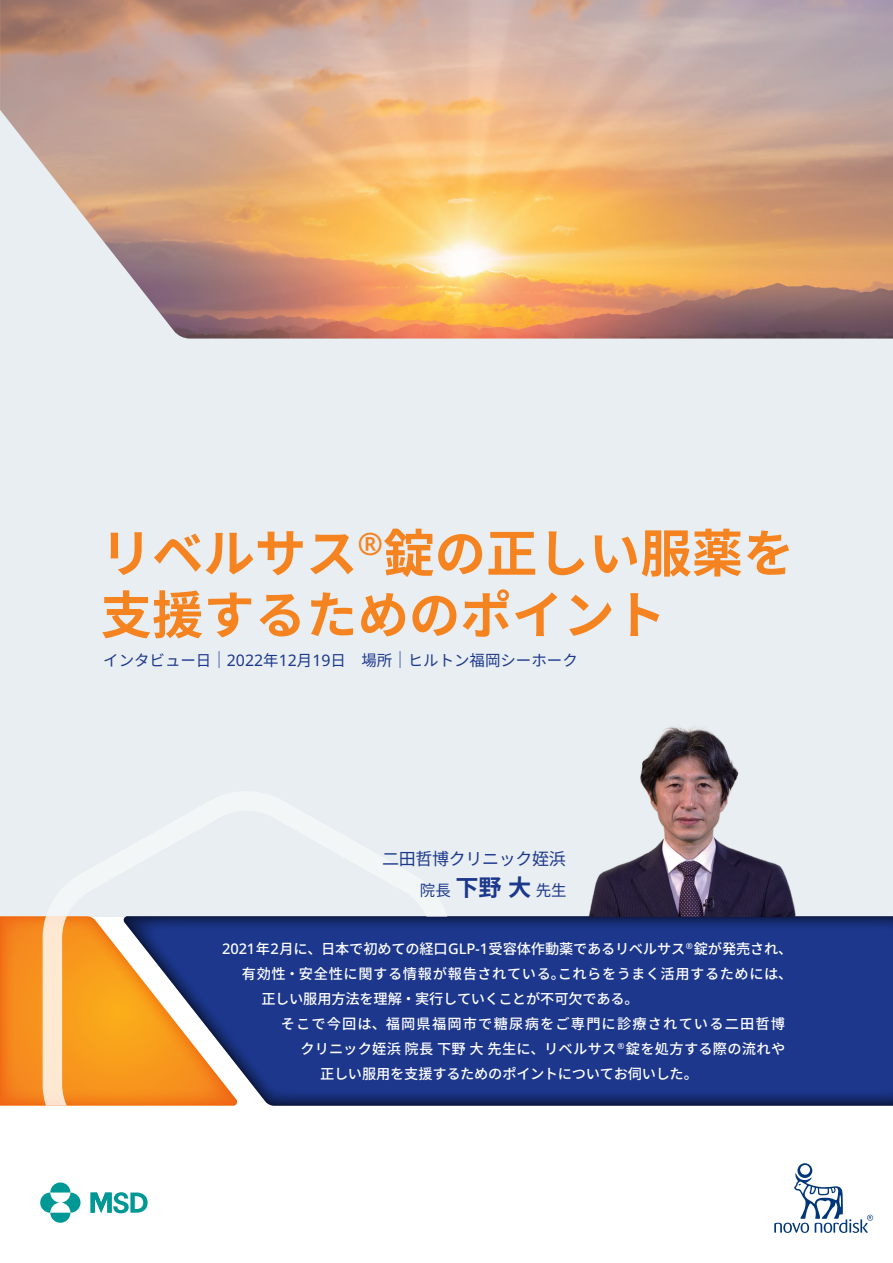
<style>
.page{position:relative;width:893px;height:1263px;background:#fff}
.page>*{position:absolute;margin:0;border:0;box-sizing:border-box;transform-origin:0 0}
.t1{font:700 51.45px/61.7px "Noto Sans CJ Kjp";color:#f58320}
.t2{font:16.95px "Noto Sans CJ Kjp";letter-spacing:-.02em;color:#1c388c}
.t3{font:15.45px "Noto Sans CJ Kjp";color:#1c388c}
.t4{font:500 14.25px "Noto Sans CJ Kjp";letter-spacing:-.01em;color:#fff}
.t5{font:500 14.25px "Noto Sans CJ Kjp";letter-spacing:.04em;color:#fff}
.t6{font:500 14.25px "Noto Sans CJ Kjp";letter-spacing:.08em;color:#fff}
.t7{font:500 14.25px "Noto Sans CJ Kjp";letter-spacing:.015em;color:#fff}
.t8{font:500 14.25px "Noto Sans CJ Kjp";letter-spacing:-.015em;color:#fff}
.t9{font:500 14.25px "Noto Sans CJ Kjp";letter-spacing:-.02em;color:#fff}
.s1{font-size:16.95px}
.s2{font-family:"Apis";font-size:15.9px}
.s3{font-weight:700;font-size:23.1px}
.s4{font-family:"Apis";font-size:14.7px}
</style>
<div class="page">
<div style="left:0;top:0;width:893px;height:916px;background:#e8eef1"></div>
<svg style="left:238px;top:916px;width:655px;height:190px;background:#1c3687"></svg>
<svg style="left:47px;top:792px;width:399px;height:124px"></svg>
<svg style="left:50px;top:1182px;width:20px;height:10px"></svg>
<svg style="left:50px;top:1213px;width:20px;height:10px"></svg>
<svg style="left:40px;top:1192px;width:19px;height:21px"></svg>
<svg style="left:61px;top:1192px;width:20px;height:21px"></svg>
<svg style="left:91px;top:1192px;width:57px;height:21px"></svg>
<svg style="left:774px;top:1163px;width:99px;height:70px"></svg>
<svg style="left:0;top:916px;width:238px;height:190px;background:#cc9155"></svg>
<img style="left:0;top:0;width:893px;height:338px">
<img style="left:588px;top:726px;width:208px;height:190px">
<h1 class="t1" style="left:101px;top:523px;width:695px">リベルサス<sup>®</sup>錠の正しい服薬を支援するためのポイント</h1>
<p class="t3" style="left:103px;top:651px;width:476px">インタビュー日<span class="s1">｜</span><span class="s2">2022</span>年<span class="s2">12</span>月<span class="s2">19</span>日　場所<span class="s1">｜</span>ヒルトン福岡シーホーク</p>
<p class="t2" style="left:382px;top:849px;width:185px">二田哲博クリニック姪浜</p>
<p class="t3" style="left:420px;top:881px;width:148px">院長<span class="s3">下野大</span>先生</p>
<p class="t4" style="left:222px;top:941px;width:572px"><span class="s4">2021</span>年<span class="s4">2</span>月に、日本で初めての経口<span class="s4">GLP-1</span>受容体作動薬であるリベルサス<sup>®</sup>錠が発売され、</p>
<p class="t5" style="left:242px;top:966px;width:552px">有効性・安全性に関する情報が報告されている。これらをうまく活用するためには、</p>
<p class="t8" style="left:261px;top:991px;width:379px">正しい服用方法を理解・実行していくことが不可欠である。</p>
<p class="t6" style="left:281px;top:1016px;width:506px">そこで今回は、福岡県福岡市で糖尿病をご専門に診療されている二田哲博</p>
<p class="t7" style="left:301px;top:1040px;width:486px">クリニック姪浜院長下野大先生に、リベルサス<sup>®</sup>錠を処方する際の流れや</p>
<p class="t9" style="left:320px;top:1065px;width:379px">正しい服用を支援するためのポイントについてお伺いした。</p>
</div>
